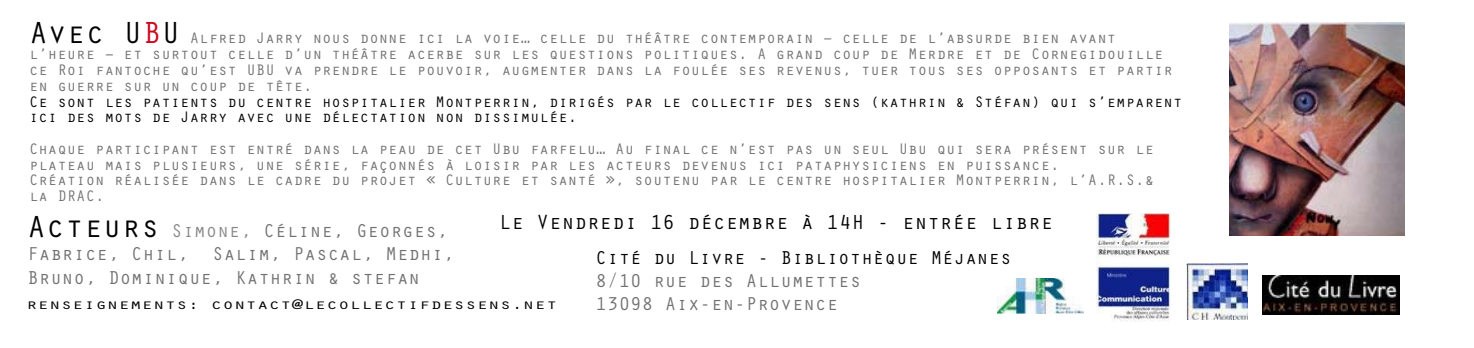
<style>
.page{position:relative;width:1474px;height:348px;background:#fff}
.page>*{position:absolute;margin:0;border:0;box-sizing:border-box;transform-origin:0 0}
.t1{font:21px "Orator Std";color:#000}
.t2{font:19.25px/23.1px "Orator Std";color:#707173}
.t3{font:19.25px "Orator Std";color:#000}
.t4{font:15.75px/15.8px "Orator Std";color:#707173}
.t5{font:15.75px/15.8px "Orator Std";color:#000}
.t6{font:14.35px "Orator Std";color:#000;scale:1.33 1}
.s1{font-size:31.5px;color:#000}
.s2{font-size:31.5px;color:#cd071e}
.s3{color:#87888a}
</style>
<div class="page">
<img style="left:997px;top:278px;width:86px;height:34px">
<img style="left:1186px;top:263px;width:61px;height:56px">
<img style="left:1262px;top:275px;width:137px;height:39px">
<img style="left:1096px;top:213px;width:74px;height:109px">
<img style="left:1229px;top:22px;width:175px;height:213px">
<p class="t4" style="left:29px;top:29px;width:1145px"><span class="s1">Avec U</span><span class="s2">B</span><span class="s1">U</span> Alfred Jarry nous donne ici la voie… celle du théâtre contemporain – celle de l’absurde bien avant l’heure – et surtout celle d’un théâtre acerbe sur les questions politiques. A grand coup de Merdre et de Cornegidouille ce Roi fantoche qu’est UBU va prendre le pouvoir, augmenter dans la foulée ses revenus, tuer tous ses opposants et partir en guerre sur un coup de tête.</p>
<p class="t5" style="left:29px;top:92px;width:1154px">Ce sont les patients du centre hospitalier Montperrin, dirigés par le collectif des sens (kathrin &amp; Stéfan) qui s’emparent ici des mots de Jarry avec une délectation non dissimulée.</p>
<p class="t4" style="left:29px;top:140px;width:1126px">Chaque participant est entré dans la peau de cet Ubu farfelu… Au final ce n’est pas un seul Ubu qui sera présent sur le plateau mais plusieurs, une série, façonnés à loisir par les acteurs devenus ici pataphysiciens en puissance.<br>Création réalisée dans le cadre du projet « Culture et santé », soutenu par le centre hospitalier Montperrin, l’A.R.S.&amp; la DRAC.</p>
<p class="t2" style="left:27px;top:218px;width:429px"><span class="s1">Acteurs</span> <span class="s3">Simone,</span> Céline, Georges,<br>Fabrice, Chil, Salim, Pascal, Medhi,<br>Bruno, Dominique, Kathrin &amp; stefan</p>
<h1 class="t1" style="left:499px;top:207px;width:556px">Le Vendredi 16 décembre à 14H - entrée libre</h1>
<p class="t3" style="left:595px;top:243px;width:417px">Cité du Livre - Bibliothèque Méjanes</p>
<p class="t2" style="left:595px;top:268px;width:267px">8/10 rue des Allumettes<br>13098 Aix-en-Provence</p>
<p class="t6" style="left:26px;top:293px;width:401px">renseignements: contact@lecollectifdessens.net</p>
</div>
